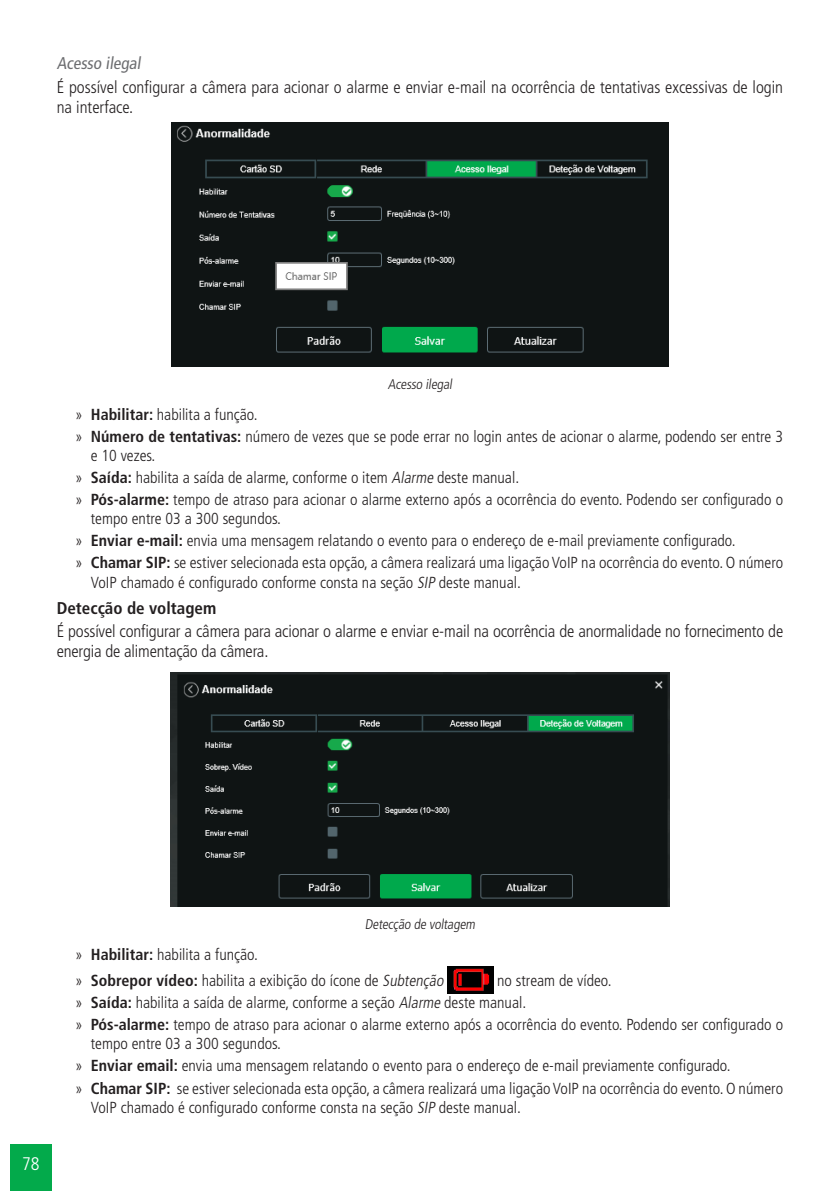
<style>
.page{position:relative;width:840px;height:1191px;background:#fff}
.page>*{position:absolute;margin:0;border:0;box-sizing:border-box;transform-origin:0 0}
.t1{font:300 condensed 18.2px "Frutiger LT Std";color:#fff}
._0__Corpo_de_texto{font:300 condensed 17px/20.4px "Frutiger LT Std";letter-spacing:-.01em;color:#231f20}
._3__Titulo_3{font:700 condensed 17px "Frutiger LT Std";color:#231f20}
._4__Titulo_4{font:condensed 17px "Frutiger LT Std";color:#6c6d70}
.t2{font:300 condensed 16px/19.2px "Frutiger LT Std";color:#231f20}
._7__Legenda{font:300 condensed 14px "Frutiger LT Std";color:#231f20}
.s1{font-weight:700}
.s2{font-style:italic}
</style>
<div class="page">
<div style="left:10px;top:1144px;width:42px;height:47px;background:#03aa4b"></div>
<img style="left:171px;top:122px;width:497px;height:245px">
<img style="left:171px;top:672px;width:497px;height:235px">
<img style="left:447px;top:966px;width:46px;height:27px">
<p class="_4__Titulo_4" style="left:57px;top:54px;width:88px">Acesso ilegal</p>
<p class="_0__Corpo_de_texto" style="left:57px;top:77px;width:727px">É possível configurar a câmera para acionar o alarme e enviar e-mail na ocorrência de tentativas excessivas de login na interface.</p>
<p class="_7__Legenda" style="left:387px;top:376px;width:68px">Acesso ilegal</p>
<p class="t2" style="left:75px;top:405px;width:184px">» <span class="s1">Habilitar:</span> habilita a função.</p>
<p class="t2" style="left:91px;top:427px;width:693px;text-indent:-16px">» <span class="s1">Número de tentativas:</span> número de vezes que se pode errar no login antes de acionar o alarme, podendo ser entre 3 e 10 vezes.</p>
<p class="t2" style="left:75px;top:468px;width:445px">» <span class="s1">Saída:</span> habilita a saída de alarme, conforme o item <span class="s2">Alarme</span> deste manual.</p>
<p class="t2" style="left:91px;top:490px;width:693px;text-indent:-16px">» <span class="s1">Pós-alarme:</span> tempo de atraso para acionar o alarme externo após a ocorrência do evento. Podendo ser configurado o tempo entre 03 a 300 segundos.</p>
<p class="t2" style="left:75px;top:531px;width:661px">» <span class="s1">Enviar e-mail:</span> envia uma mensagem relatando o evento para o endereço de e-mail previamente configurado.</p>
<p class="t2" style="left:91px;top:553px;width:693px;text-indent:-16px">» <span class="s1">Chamar SIP:</span> se estiver selecionada esta opção, a câmera realizará uma ligação VoIP na ocorrência do evento. O número<br>VoIP chamado é configurado conforme consta na seção <span class="s2">SIP</span> deste manual.</p>
<p class="_3__Titulo_3" style="left:57px;top:597px;width:161px">Detecção de voltagem</p>
<p class="_0__Corpo_de_texto" style="left:57px;top:621px;width:727px">É possível configurar a câmera para acionar o alarme e enviar e-mail na ocorrência de anormalidade no fornecimento de energia de alimentação da câmera.</p>
<p class="t1" style="left:22px;top:1153px;width:19px">78</p>
<p class="_7__Legenda" style="left:364px;top:916px;width:114px">Detecção de voltagem</p>
<p class="t2" style="left:75px;top:945px;width:184px">» <span class="s1">Habilitar:</span> habilita a função.</p>
<p class="t2" style="left:75px;top:971px;width:372px">» <span class="s1">Sobrepor vídeo:</span> habilita a exibição do ícone de <span class="s2">Subtenção</span></p>
<p class="t2" style="left:497px;top:971px;width:116px">no stream de vídeo.</p>
<p class="t2" style="left:75px;top:993px;width:452px">» <span class="s1">Saída:</span> habilita a saída de alarme, conforme a seção <span class="s2">Alarme</span>deste manual.</p>
<p class="t2" style="left:91px;top:1015px;width:693px;text-indent:-16px">» <span class="s1">Pós-alarme:</span> tempo de atraso para acionar o alarme externo após a ocorrência do evento. Podendo ser configurado o tempo entre 03 a 300 segundos.</p>
<p class="t2" style="left:75px;top:1056px;width:656px">» <span class="s1">Enviar email:</span> envia uma mensagem relatando o evento para o endereço de e-mail previamente configurado.</p>
<p class="t2" style="left:91px;top:1078px;width:693px;text-indent:-16px">» <span class="s1">Chamar SIP:</span> se estiver selecionada esta opção, a câmera realizará uma ligação VoIP na ocorrência do evento. O número<br>VoIP chamado é configurado conforme consta na seção <span class="s2">SIP</span> deste manual.</p>
</div>
